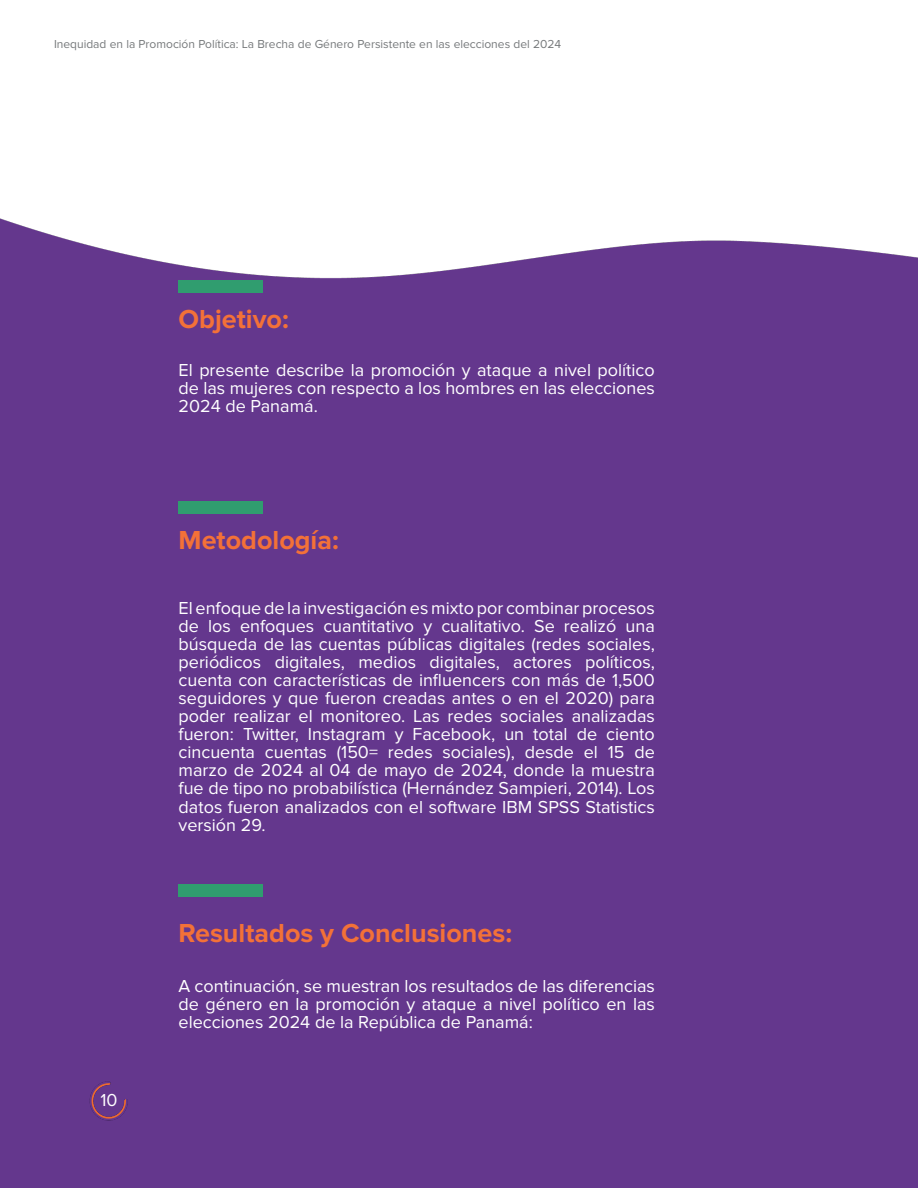
<style>
.page{position:relative;width:918px;height:1188px;background:#fff}
.page>*{position:absolute;margin:0;border:0;box-sizing:border-box;transform-origin:0 0}
.t1{font:700 27px "Proxima Nova";color:#f37138}
.Body_01{font:18px/18.1px "Proxima Nova";color:#fff;text-align:justify}
.t2{font:12px "Proxima Nova";color:#76797b}
</style>
<div class="page">
<div style="left:0;top:218px;width:918px;height:970px;background:#64378d"></div>
<div style="left:179px;top:281px;width:84px;height:12px;background:#309d6f"></div>
<div style="left:179px;top:502px;width:84px;height:12px;background:#309d6f"></div>
<div style="left:179px;top:885px;width:84px;height:12px;background:#309d6f"></div>
<img style="left:88px;top:1080px;width:42px;height:41px">
<p class="t2" style="left:54px;top:37px;width:509px">Inequidad en la Promoción Política: La Brecha de Género Persistente en las elecciones del 2024</p>
<p class="t1" style="left:179px;top:303px;width:112px">Objetivo:</p>
<p class="Body_01" style="left:179px;top:361px;width:478px">El presente describe la promoción y ataque a nivel político de las mujeres con respecto a los hombres en las elecciones 2024 de Panamá.</p>
<p class="t1" style="left:179px;top:524px;width:162px">Metodología:</p>
<p class="Body_01" style="left:179px;top:599px;width:478px">El enfoque de la investigación es mixto por combinar procesos de los enfoques cuantitativo y cualitativo. Se realizó una búsqueda de las cuentas públicas digitales (redes sociales, periódicos digitales, medios digitales, actores políticos, cuenta con características de influencers con más de 1,500 seguidores y que fueron creadas antes o en el 2020) para poder realizar el monitoreo. Las redes sociales analizadas fueron: Twitter, Instagram y Facebook, un total de ciento cincuenta cuentas (150= redes sociales), desde el 15 de marzo de 2024 al 04 de mayo de 2024, donde la muestra fue de tipo no probabilística (Hernández Sampieri, 2014). Los datos fueron analizados con el software IBM SPSS Statistics versión 29.</p>
<p class="Body_01" style="left:101px;top:1091px;width:19px">10</p>
<p class="t1" style="left:179px;top:917px;width:335px">Resultados y Conclusiones:</p>
<p class="Body_01" style="left:179px;top:977px;width:478px">A continuación, se muestran los resultados de las diferencias de género en la promoción y ataque a nivel político en las elecciones 2024 de la República de Panamá:</p>
</div>
